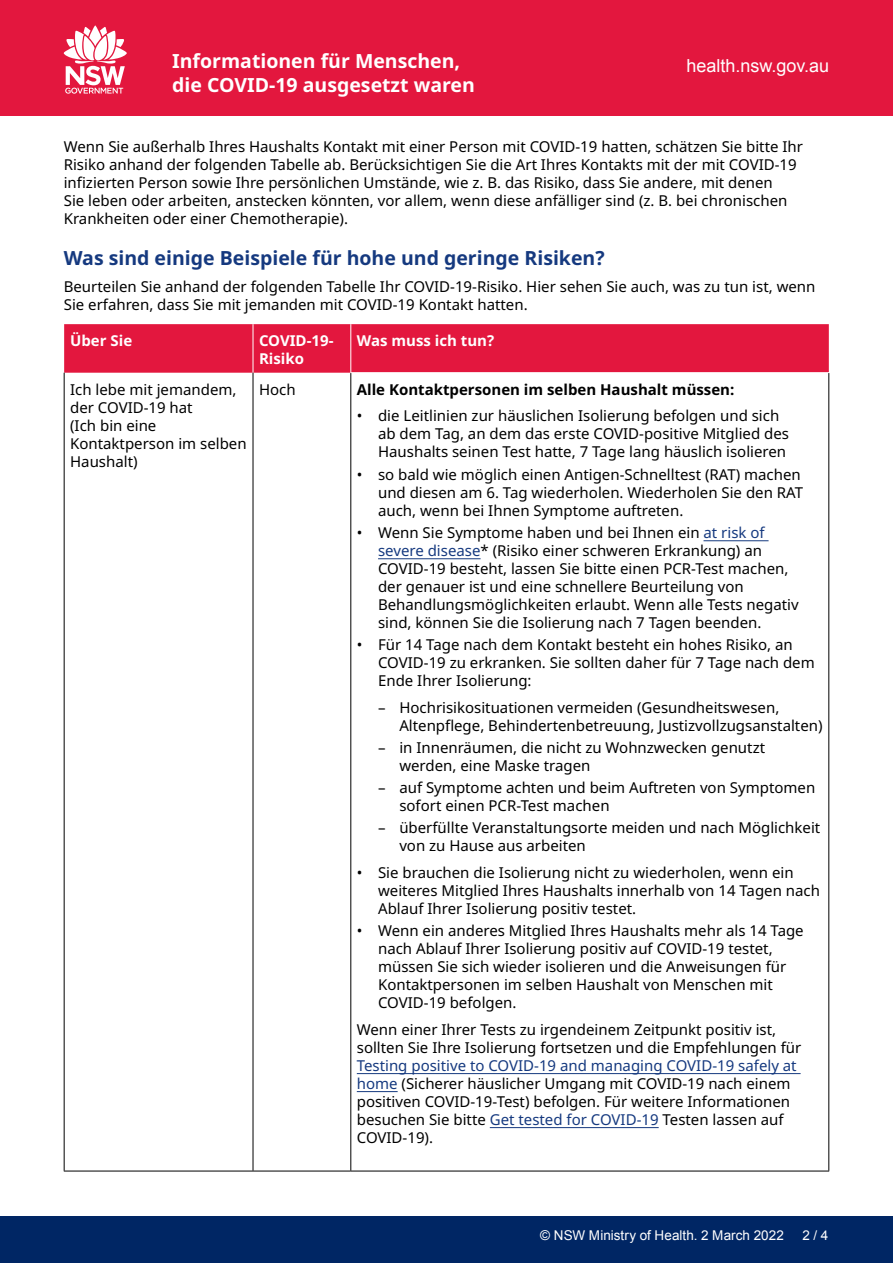
<style>
.page{position:relative;width:893px;height:1263px;background:#fff}
.page>*{position:absolute;margin:0;border:0;box-sizing:border-box;transform-origin:0 0}
.t1{font:700 19.5px/24px "Noto Sans";color:#fff}
.Heading_Blue{font:700 19.5px "Noto Sans";color:#15397f}
.t2{font:18px "Arial";color:#fff}
.Body{font:15px/18px "Noto Sans";color:#000}
.Body-2{font:700 15px "Noto Sans";color:#000}
.Body-3{font:700 15px/18px "Noto Sans";color:#fff}
.t3{font:13.5px "Arial";letter-spacing:.005em;color:#fff}
.s1{color:#15397f}
</style>
<div class="page">
<div style="left:0;top:1216px;width:893px;height:47px;background:#002664"></div>
<div style="left:0;top:0;width:893px;height:116px;background:#e3173e"></div>
<svg style="left:64px;top:26px;width:63px;height:68px"></svg>
<div style="left:64px;top:324px;width:765px;height:49px;background:#e3173e"></div>
<hr style="left:350px;top:324px;width:1px;height:48px;background:#fff">
<hr style="left:350px;top:372px;width:479px;height:1px;background:#fff">
<hr style="left:253px;top:324px;width:1px;height:49px;background:#fff">
<hr style="left:64px;top:373px;width:1px;height:798px;background:#000">
<hr style="left:253px;top:373px;width:1px;height:798px;background:#000">
<hr style="left:350px;top:373px;width:1px;height:798px;background:#000">
<hr style="left:828px;top:373px;width:1px;height:798px;background:#000">
<hr style="left:64px;top:1171px;width:189px;height:1px;background:#000">
<hr style="left:253px;top:1171px;width:98px;height:1px;background:#000">
<hr style="left:351px;top:1171px;width:478px;height:1px;background:#000">
<hr style="left:703px;top:540px;width:66px;height:1px;background:#15397f">
<hr style="left:378px;top:558px;width:103px;height:1px;background:#15397f">
<hr style="left:357px;top:1073px;width:444px;height:1px;background:#15397f">
<hr style="left:357px;top:1091px;width:41px;height:1px;background:#15397f">
<hr style="left:490px;top:1127px;width:169px;height:1px;background:#15397f">
<h1 class="t1" style="left:172px;top:50px;width:304px">Informationen für Menschen, die COVID-19 ausgesetzt waren</h1>
<p class="t2" style="left:686px;top:54px;width:144px">health.nsw.gov.au</p>
<p class="Body" style="left:64px;top:138px;width:741px">Wenn Sie außerhalb Ihres Haushalts Kontakt mit einer Person mit COVID-19 hatten, schätzen Sie bitte Ihr Risiko anhand der folgenden Tabelle ab. Berücksichtigen Sie die Art Ihres Kontakts mit der mit COVID-19 infizierten Person sowie Ihre persönlichen Umstände, wie z. B. das Risiko, dass Sie andere, mit denen<br>Sie leben oder arbeiten, anstecken könnten, vor allem, wenn diese anfälliger sind (z. B. bei chronischen Krankheiten oder einer Chemotherapie).</p>
<p class="Heading_Blue" style="left:64px;top:244px;width:542px">Was sind einige Beispiele für hohe und geringe Risiken?</p>
<p class="Body" style="left:64px;top:278px;width:753px">Beurteilen Sie anhand der folgenden Tabelle Ihr COVID-19-Risiko. Hier sehen Sie auch, was zu tun ist, wenn<br>Sie erfahren, dass Sie mit jemanden mit COVID-19 Kontakt hatten.</p>
<p class="Body-3" style="left:70px;top:332px;width:64px">Über Sie</p>
<p class="Body-3" style="left:259px;top:332px;width:76px">COVID-19-<br>Risiko</p>
<p class="Body-3" style="left:357px;top:332px;width:139px">Was muss ich tun?</p>
<p class="Body" style="left:70px;top:381px;width:178px">Ich lebe mit jemandem, der COVID-19 hat<br>(Ich bin eine<br>Kontaktperson im selben<br>Haushalt)</p>
<p class="Body" style="left:259px;top:381px;width:38px">Hoch</p>
<p class="Body-2" style="left:357px;top:379px;width:379px">Alle Kontaktpersonen im selben Haushalt müssen:</p>
<p class="Body" style="left:378px;top:407px;width:412px;text-indent:-21px">• die Leitlinien zur häuslichen Isolierung befolgen und sich ab dem Tag, an dem das erste COVID-positive Mitglied des<br>Haushalts seinen Test hatte, 7 Tage lang häuslich isolieren</p>
<p class="Body" style="left:378px;top:465px;width:426px;text-indent:-21px">• so bald wie möglich einen Antigen-Schnelltest (RAT) machen und diesen am 6. Tag wiederholen. Wiederholen Sie den RAT auch, wenn bei Ihnen Symptome auftreten.</p>
<p class="Body" style="left:378px;top:524px;width:422px;text-indent:-21px">• Wenn Sie Symptome haben und bei Ihnen ein <span class="s1">at risk of severe disease</span>* (Risiko einer schweren Erkrankung) an COVID-19 besteht, lassen Sie bitte einen PCR-Test machen, der genauer ist und eine schnellere Beurteilung von Behandlungsmöglichkeiten erlaubt. Wenn alle Tests negativ sind, können Sie die Isolierung nach 7 Tagen beenden.</p>
<p class="Body" style="left:378px;top:636px;width:438px;text-indent:-21px">• Für 14 Tage nach dem Kontakt besteht ein hohes Risiko, an<br>COVID-19 zu erkranken. Sie sollten daher für 7 Tage nach dem<br>Ende Ihrer Isolierung:</p>
<p class="Body" style="left:399px;top:698px;width:425px;text-indent:-21px">– Hochrisikosituationen vermeiden (Gesundheitswesen,<br>Altenpflege, Behindertenbetreuung, Justizvollzugsanstalten)</p>
<p class="Body" style="left:399px;top:739px;width:367px;text-indent:-21px">– in Innenräumen, die nicht zu Wohnzwecken genutzt werden, eine Maske tragen</p>
<p class="Body" style="left:399px;top:779px;width:417px;text-indent:-21px">– auf Symptome achten und beim Auftreten von Symptomen sofort einen PCR-Test machen</p>
<p class="Body" style="left:399px;top:819px;width:422px;text-indent:-21px">– überfüllte Veranstaltungsorte meiden und nach Möglichkeit von zu Hause aus arbeiten</p>
<p class="Body" style="left:378px;top:864px;width:443px;text-indent:-21px">• Sie brauchen die Isolierung nicht zu wiederholen, wenn ein weiteres Mitglied Ihres Haushalts innerhalb von 14 Tagen nach<br>Ablauf Ihrer Isolierung positiv testet.</p>
<p class="Body" style="left:378px;top:922px;width:427px;text-indent:-21px">• Wenn ein anderes Mitglied Ihres Haushalts mehr als 14 Tage nach Ablauf Ihrer Isolierung positiv auf COVID-19 testet, müssen Sie sich wieder isolieren und die Anweisungen für Kontaktpersonen im selben Haushalt von Menschen mit COVID-19 befolgen.</p>
<p class="Body" style="left:357px;top:1020px;width:446px">Wenn einer Ihrer Tests zu irgendeinem Zeitpunkt positiv ist, sollten Sie Ihre Isolierung fortsetzen und die Empfehlungen für <span class="s1">Testing positive to COVID-19 and managing COVID-19 safely at home</span> (Sicherer häuslicher Umgang mit COVID-19 nach einem positiven COVID-19-Test) befolgen. Für weitere Informationen besuchen Sie bitte <span class="s1">Get tested for COVID-19</span> Testen lassen auf COVID-19).</p>
<p class="t3" style="left:540px;top:1226px;width:245px">© NSW Ministry of Health. 2 March 2022</p>
<p class="t3" style="left:802px;top:1226px;width:28px">2 / 4</p>
</div>
